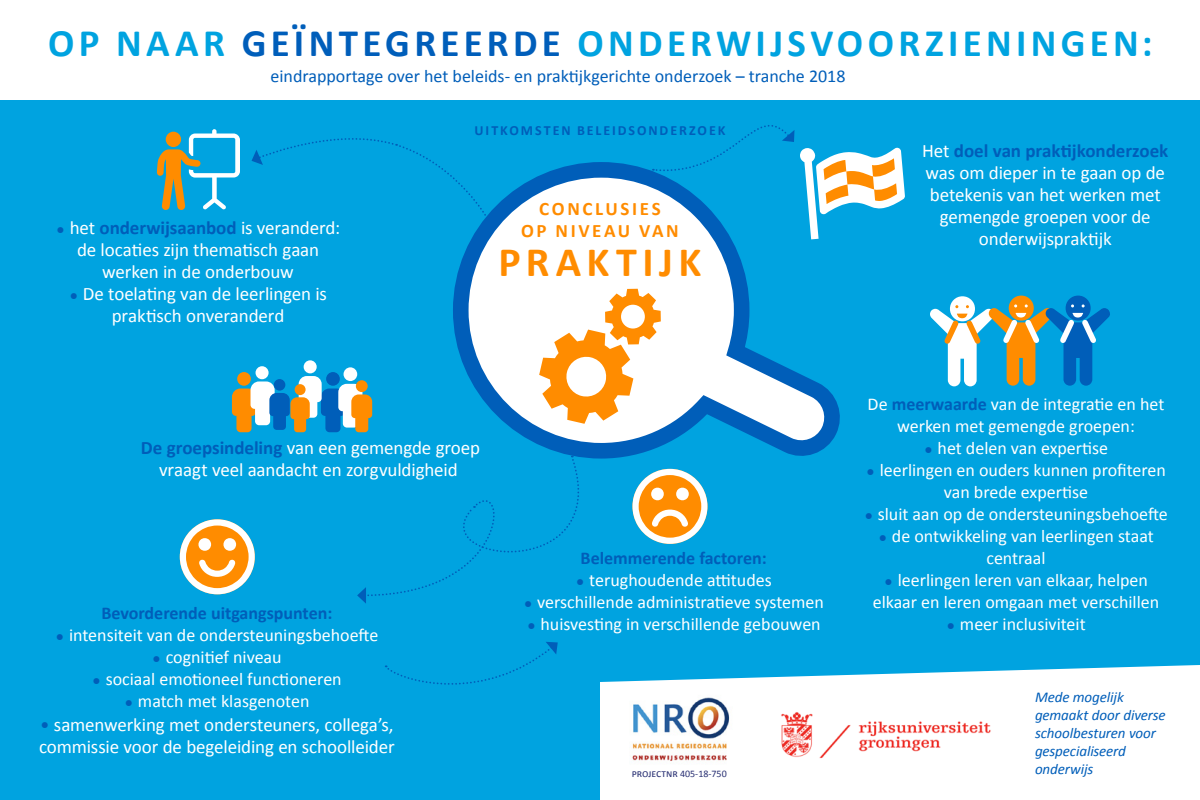
<style>
.page{position:relative;width:1200px;height:800px;background:#fff}
.page>*{position:absolute;margin:0;border:0;box-sizing:border-box;transform-origin:0 0}
.kop{font:700 42px "Calibri";letter-spacing:.135em;color:#ff8c00}
.t1{font:700 39px "Calibri";letter-spacing:.11em;color:#00a3e0}
.body_vast{font:19px/22px "Calibri";letter-spacing:-.01em;color:#fff;text-align:center}
.kop-2{font:700 19px/22px "Calibri";letter-spacing:.135em;color:#ff8c00;text-align:center}
.body_vast-2{font:18px/22px "Calibri";color:#fff;text-align:center}
.body{font:18px "Calibri";color:#005eb9}
.body_vast-3{font:700 18px "Calibri";color:#005eb9}
.body-2{font:italic 15px/18px "Calibri";letter-spacing:-.01em;color:#005eb9}
.kop-3{font:700 14px "Calibri";letter-spacing:.14em;color:#005eb9}
.body-3{font:10px "Calibri";color:#293073}
.s1{color:#005eba}
.s2{color:#005eb9}
.s3{font-weight:700;color:#005eb9}
.s4{font-size:19px;color:#005eb9}
.s5{font-size:11px}
</style>
<div class="page">
<div style="left:0;top:100px;width:1200px;height:700px;background:#00a3e0"></div>
<svg style="left:600px;top:665px;width:600px;height:135px;background:#e8f7fc"></svg>
<img style="left:778px;top:703px;width:230px;height:61px">
<img style="left:630px;top:690px;width:106px;height:76px">
<svg style="left:252px;top:138px;width:193px;height:34px"></svg>
<svg style="left:800px;top:148px;width:105px;height:61px"></svg>
<svg style="left:720px;top:125px;width:74px;height:29px"></svg>
<svg style="left:632px;top:473px;width:75px;height:71px"></svg>
<svg style="left:180px;top:519px;width:75px;height:75px"></svg>
<svg style="left:237px;top:372px;width:14px;height:14px"></svg>
<div style="left:256px;top:366px;width:13px;height:13px;background:#fff;border-radius:50%"></div>
<div style="left:326px;top:372px;width:14px;height:14px;background:#005eb9;border-radius:50%"></div>
<div style="left:304px;top:360px;width:13px;height:13px;background:#fff;border-radius:50%"></div>
<div style="left:344px;top:367px;width:13px;height:14px;background:#fff;border-radius:50%"></div>
<svg style="left:232px;top:376px;width:140px;height:56px"></svg>
<svg style="left:157px;top:129px;width:83px;height:81px"></svg>
<div style="left:166px;top:132px;width:15px;height:15px;background:#ff8c00;border-radius:50%"></div>
<svg style="left:930px;top:296px;width:180px;height:90px"></svg>
<svg style="left:445px;top:154px;width:412px;height:319px"></svg>
<svg style="left:539px;top:289px;width:122px;height:135px;background:#ffd39f"></svg>
<svg style="left:386px;top:642px;width:172px;height:43px"></svg>
<svg style="left:357px;top:456px;width:256px;height:148px"></svg>
<p class="t1" style="left:48px;top:16px;width:1106px">OP NAAR <span class="s1">GEÏNTEGREERDE</span> ONDERWIJSVOORZIENINGEN:</p>
<p class="body" style="left:271px;top:63px;width:577px">eindrapportage over het beleids- en praktijkgerichte onderzoek – tranche 2018</p>
<p class="body_vast" style="left:56px;top:216px;width:286px"><span class="s2">•</span> het <span class="s3">onderwijsaanbod</span> is veranderd:</p>
<p class="body_vast" style="left:77px;top:238px;width:244px">de locaties zijn thematisch gaan werken in de onderbouw</p>
<p class="body_vast" style="left:69px;top:282px;width:259px"><span class="s2">•</span> De toelating van de leerlingen is praktisch onveranderd</p>
<p class="kop-3" style="left:475px;top:121px;width:252px">UITKOMSTEN BELEIDSONDERZOEK</p>
<p class="kop-2" style="left:521px;top:197px;width:159px">CONCLUSIES<br>OP NIVEAU VAN</p>
<p class="kop" style="left:498px;top:233px;width:205px">PRAKTIJK</p>
<p class="body_vast" style="left:141px;top:436px;width:341px"><span class="s3">De groepsindeling</span> van een gemengde groep vraagt veel aandacht en zorgvuldigheid</p>
<p class="body_vast-3" style="left:101px;top:600px;width:233px">Bevorderende uitgangspunten:</p>
<p class="body_vast-2" style="left:55px;top:624px;width:325px"><span class="s4">•</span> intensiteit van de ondersteuningsbehoefte</p>
<p class="body_vast-2" style="left:152px;top:646px;width:131px"><span class="s4">•</span> cognitief niveau</p>
<p class="body_vast-2" style="left:92px;top:668px;width:251px"><span class="s4">•</span> sociaal emotioneel functioneren</p>
<p class="body_vast-2" style="left:124px;top:690px;width:187px"><span class="s4">•</span> match met klasgenoten</p>
<p class="body_vast" style="left:39px;top:713px;width:357px;text-align:left"><span class="s2">•</span> samenwerking met ondersteuners, collega’s, commissie voor de begeleiding en schoolleider</p>
<p class="body_vast-3" style="left:581px;top:545px;width:188px">Belemmerende factoren:</p>
<p class="body_vast-2" style="left:576px;top:569px;width:198px"><span class="s4">•</span> terughoudende attitudes</p>
<p class="body_vast-2" style="left:524px;top:591px;width:302px"><span class="s4">•</span> verschillende administratieve systemen</p>
<p class="body_vast-2" style="left:527px;top:613px;width:296px"><span class="s4">•</span> huisvesting in verschillende gebouwen</p>
<p class="body-3" style="left:632px;top:767px;width:96px"><span class="s5">projectnr</span> 405-18-750</p>
<p class="body_vast" style="left:922px;top:139px;width:248px">Het <span class="s3">doel van praktijkonderzoek </span>was om dieper in te gaan op de betekenis van het werken met gemengde groepen voor de onderwijspraktijk</p>
<p class="body_vast-2" style="left:868px;top:393px;width:298px">De <span class="s3">meerwaarde</span> van de integratie en het werken met gemengde groepen:</p>
<p class="body_vast-2" style="left:924px;top:437px;width:186px"><span class="s4">•</span> het delen van expertise</p>
<p class="body_vast-2" style="left:866px;top:459px;width:302px"><span class="s4">•</span> leerlingen en ouders kunnen profiteren van brede expertise</p>
<p class="body_vast-2" style="left:864px;top:503px;width:305px"><span class="s4">•</span> sluit aan op de ondersteuningsbehoefte</p>
<p class="body_vast-2" style="left:878px;top:525px;width:277px"><span class="s4">•</span> de ontwikkeling van leerlingen staat centraal</p>
<p class="body_vast-2" style="left:873px;top:569px;width:288px"><span class="s4">•</span> leerlingen leren van elkaar, helpen elkaar en leren omgaan met verschillen</p>
<p class="body_vast-2" style="left:946px;top:613px;width:141px"><span class="s4">•</span> meer inclusiviteit</p>
<p class="body-2" style="left:1035px;top:688px;width:132px">Mede mogelijk gemaakt door diverse schoolbesturen voor gespecialiseerd onderwijs</p>
</div>
